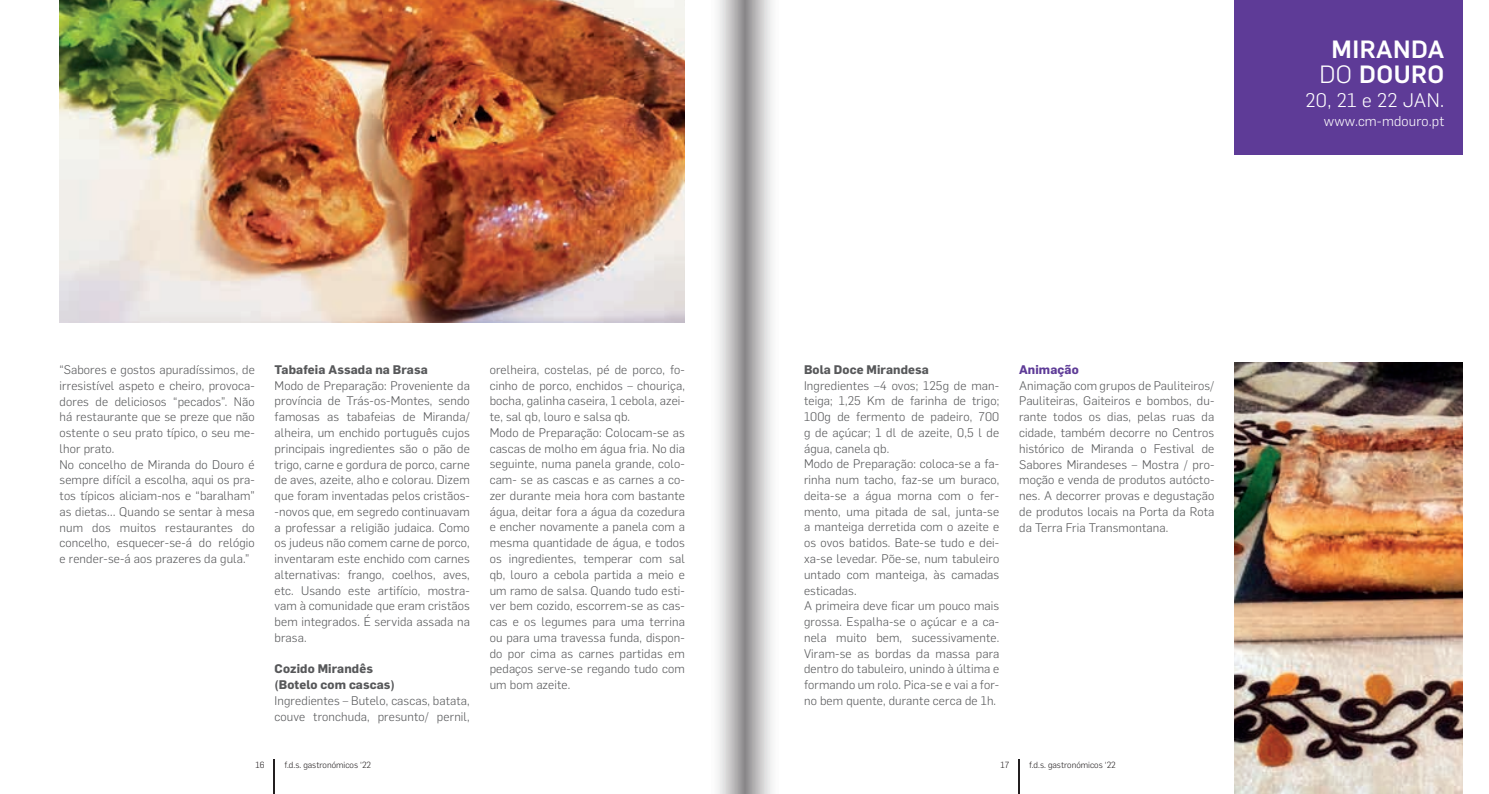
<style>
.page{position:relative;width:1489px;height:794px;background:#fff}
.page>*{position:absolute;margin:0;border:0;box-sizing:border-box;transform-origin:0 0}
.t1{font:500 24.5px/24.5px "Flama";letter-spacing:.02em;color:#fff;text-align:center}
.t2{font:300 19.25px "Flama";letter-spacing:.02em;color:#fff}
.t3{font:300 14px "Flama";letter-spacing:.01em;color:#fff}
.t4{font:300 12.25px/15.8px "Flama";letter-spacing:.01em;color:#57585a}
.t5{font:700 12.25px/15.8px "Flama";letter-spacing:.01em;color:#57585a}
.t6{font:700 12.25px "Flama";letter-spacing:.01em;color:#5e3b97}
.t7{font:300 8.75px "Flama";color:#231f20}
.s1{font-weight:300}
</style>
<div class="page">
<hr style="left:1018px;top:759px;width:1px;height:35px;background:#231f20">
<hr style="left:273px;top:759px;width:2px;height:35px;background:#231f20">
<div style="left:1234px;top:0;width:228px;height:155px;background:#5e3b97"></div>
<img style="left:60px;top:0;width:625px;height:322px">
<img style="left:1234px;top:362px;width:228px;height:432px">
<svg style="left:744px;top:0;width:28px;height:794px;background:#c0bfc0"></svg>
<svg style="left:718px;top:0;width:26px;height:794px;background:#c4c3c4"></svg>
<h1 class="t1" style="left:1319px;top:35px;width:126px">MIRANDA<br><span class="s1">DO</span> DOURO</h1>
<h2 class="t2" style="left:1305px;top:87px;width:140px">20, 21 e 22 JAN.</h2>
<p class="t3" style="left:1323px;top:112px;width:122px">www.cm-mdouro.pt</p>
<p class="t4" style="left:60px;top:361px;width:197px">“Sabores e gostos apuradíssimos, de irresistível aspeto e cheiro, provoca&shy;dores de deliciosos “pecados”. Não há restaurante que se preze que não ostente o seu prato típico, o seu me&shy;lhor prato.<br>No concelho de Miranda do Douro é sempre difícil a escolha, aqui os pra&shy;tos típicos aliciam-nos e “baralham” as dietas… Quando se sentar à mesa num dos muitos restaurantes do concelho, esquecer-se-á do relógio e render-se-á aos prazeres da gula.”</p>
<p class="t5" style="left:274px;top:361px;width:155px">Tabafeia Assada na Brasa</p>
<p class="t4" style="left:274px;top:377px;width:197px;text-align:justify">Modo de Preparação: Proveniente da província de Trás-os-Montes, sendo famosas as tabafeias de Miranda/ alheira, um enchido português cujos principais ingredientes são o pão de trigo, carne e gordura de porco, carne de aves, azeite, alho e colorau. Dizem que foram inventadas pelos cristãos--novos que, em segredo continuavam a professar a religião judaica. Como os judeus não comem carne de porco, inventaram este enchido com carnes alternativas: frango, coelhos, aves, etc. Usando este artifício, mostra&shy;vam à comunidade que eram cristãos bem integrados. É servida assada na brasa.</p>
<p class="t5" style="left:274px;top:660px;width:122px">Cozido Mirandês (Botelo com cascas)</p>
<p class="t4" style="left:274px;top:692px;width:197px">Ingredientes – Butelo, cascas, batata, couve tronchuda, presunto/ pernil,</p>
<p class="t4" style="left:489px;top:361px;width:197px">orelheira, costelas, pé de porco, fo&shy;cinho de porco, enchidos – chouriça, bocha, galinha caseira, 1 cebola, azei&shy;te, sal qb, louro e salsa qb.<br>Modo de Preparação: Colocam-se as cascas de molho em água fria. No dia seguinte, numa panela grande, colo&shy;cam- se as cascas e as carnes a co&shy;zer durante meia hora com bastante água, deitar fora a água da cozedura e encher novamente a panela com a mesma quantidade de água, e todos os ingredientes, temperar com sal qb, louro a cebola partida a meio e um ramo de salsa. Quando tudo esti&shy;ver bem cozido, escorrem-se as cas&shy;cas e os legumes para uma terrina ou para uma travessa funda, dispon&shy;do por cima as carnes partidas em pedaços serve-se regando tudo com um bom azeite.</p>
<p class="t5" style="left:804px;top:361px;width:126px">Bola Doce Mirandesa</p>
<p class="t4" style="left:804px;top:377px;width:197px">Ingredientes –4 ovos; 125g de man&shy;teiga; 1,25 Km de farinha de trigo;<br>100g de fermento de padeiro, 700 g de açúcar; 1 dl de azeite, 0,5 l de água, canela qb.<br>Modo de Preparação: coloca-se a fa&shy;rinha num tacho, faz-se um buraco, deita-se a água morna com o fer&shy;mento, uma pitada de sal, junta-se a manteiga derretida com o azeite e os ovos batidos. Bate-se tudo e dei&shy;xa-se levedar. Põe-se, num tabuleiro untado com manteiga, às camadas esticadas.<br>A primeira deve ficar um pouco mais grossa. Espalha-se o açúcar e a ca&shy;nela muito bem, sucessivamente.<br>Viram-se as bordas da massa para dentro do tabuleiro, unindo à última e formando um rolo. Pica-se e vai a for&shy;no bem quente, durante cerca de 1h.</p>
<p class="t6" style="left:1019px;top:361px;width:61px">Animação</p>
<p class="t4" style="left:1019px;top:377px;width:197px;text-align:justify">Animação com grupos de Pauliteiros/ Pauliteiras, Gaiteiros e bombos, du&shy;rante todos os dias, pelas ruas da cidade, também decorre no Centros histórico de Miranda o Festival de Sabores Mirandeses – Mostra / pro&shy;moção e venda de produtos autócto&shy;nes. A decorrer provas e degustação de produtos locais na Porta da Rota da Terra Fria Transmontana.</p>
<p class="t7" style="left:255px;top:758px;width:11px">16</p>
<p class="t7" style="left:284px;top:758px;width:88px">f.d.s. gastronómicos ‘22</p>
<p class="t7" style="left:1000px;top:758px;width:10px">17</p>
<p class="t7" style="left:1029px;top:758px;width:88px">f.d.s. gastronómicos ‘22</p>
</div>
